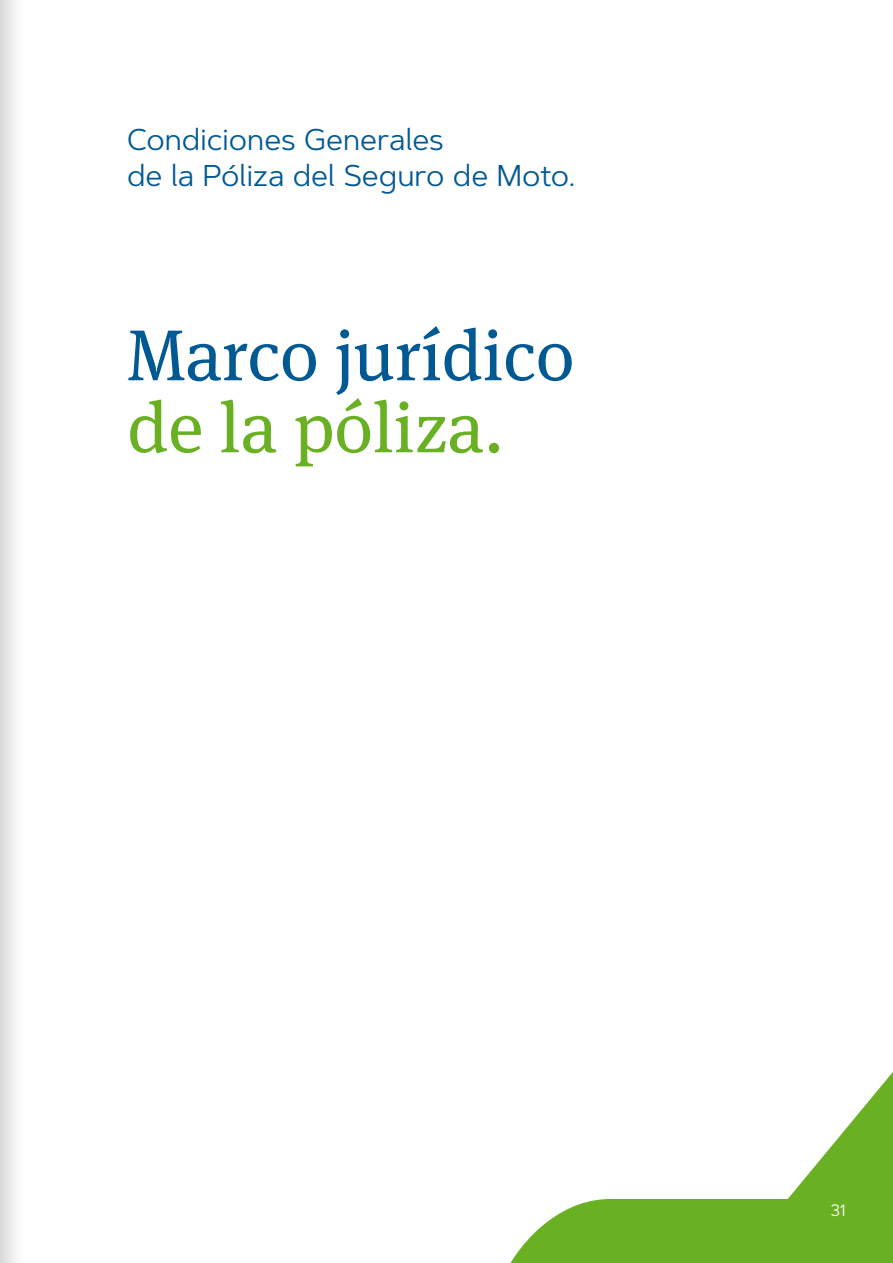
<style>
.page{position:relative;width:893px;height:1263px;background:#fff}
.page>*{position:absolute;margin:0;border:0;box-sizing:border-box;transform-origin:0 0}
._2020_Portadilla_Titular_-_azul{font:72px/72px "Meta Serif Pro";color:#005993}
.t1{font:30px/36px "Artegra Sans";color:#005993}
.t2{font:16.5px "Artegra Sans";color:#fff}
.s1{color:#6ab023}
</style>
<div class="page">
<svg style="left:510px;top:1072px;width:383px;height:191px"></svg>
<div style="left:0;top:0;width:40px;height:1263px;background:linear-gradient(to right,#e3e2e2,#fff)"></div>
<p class="t1" style="left:127px;top:121px;width:449px">Condiciones Generales<br>de la Póliza del Seguro de Moto.</p>
<p class="_2020_Portadilla_Titular_-_azul" style="left:128px;top:316px;width:448px">Marco jurídico <span class="s1">de la póliza.</span></p>
<p class="t2" style="left:831px;top:1198px;width:16px">31</p>
</div>
